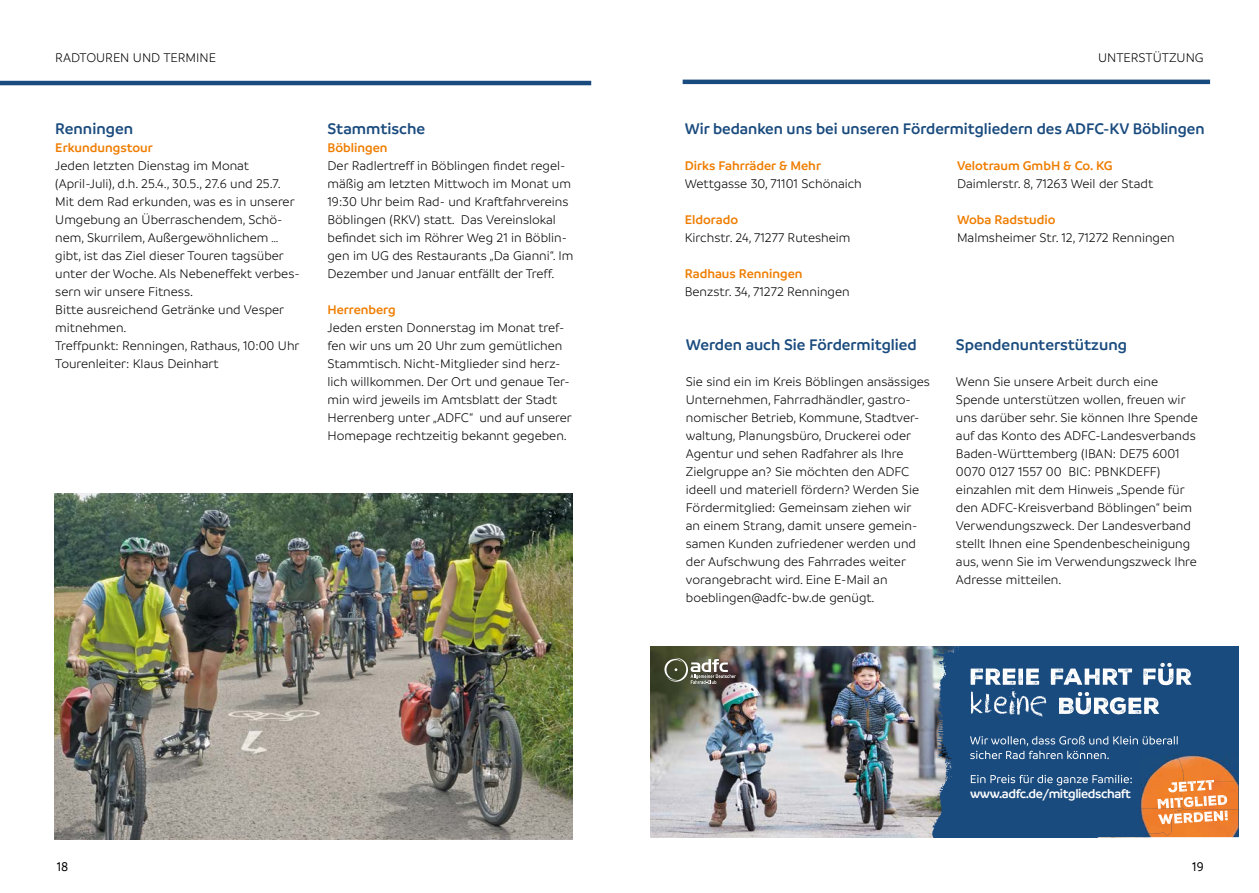
<style>
.page{position:relative;width:1259px;height:893px;background:#fff}
.page>*{position:absolute;margin:0;border:0;box-sizing:border-box;transform-origin:0 0}
.Text_9pt_k{font:600 16.5px "Branding";color:#1a4b7e}
.Text_9pt_orange_semi{font:600 16.5px "Branding";color:#1a4b7e}
.Text_9pt_orange_semi-2{font:300 13.5px/18px "Branding";color:#000}
.Text_9pt_k-2{font:300 13.5px/18px "Branding";color:#000}
.Text_9pt_k-3{font:600 13.5px "Branding";color:#ef7d00}
.t1{font:600 13.5px "Branding";letter-spacing:-.03em;color:#fff}
.t2{font:500 13.5px "Branding";color:#000}
.s1{font-weight:600;color:#ef7d00}
</style>
<div class="page">
<hr style="left:0;top:81px;width:591px;height:4px;background:#1a4b7e">
<hr style="left:682px;top:80px;width:528px;height:4px;background:#1a4b7e">
<img style="left:650px;top:646px;width:282px;height:191px">
<div style="left:1053px;top:646px;width:185px;height:191px;background:#1a4b7e"></div>
<svg style="left:932px;top:646px;width:238px;height:191px;fill:#1a4b7e"></svg>
<svg style="left:938px;top:720px;width:3px;height:5px"></svg>
<svg style="left:938px;top:686px;width:3px;height:19px"></svg>
<svg style="left:936px;top:780px;width:10px;height:22px"></svg>
<svg style="left:937px;top:745px;width:10px;height:22px"></svg>
<svg style="left:938px;top:646px;width:18px;height:33px"></svg>
<svg style="left:664px;top:658px;width:72px;height:26px;background:#747264"></svg>
<img style="left:1183px;top:755px;width:55px;height:27px">
<img style="left:1228px;top:782px;width:10px;height:27px">
<img style="left:1139px;top:809px;width:99px;height:28px">
<img style="left:1139px;top:756px;width:44px;height:79px">
<svg style="left:650px;top:646px;width:3px;height:4px"></svg>
<svg style="left:1157px;top:779px;width:71px;height:45px;background:#f2a66e"></svg>
<svg style="left:970px;top:663px;width:221px;height:53px"></svg>
<svg style="left:970px;top:736px;width:211px;height:23px"></svg>
<svg style="left:970px;top:775px;width:162px;height:12px"></svg>
<img style="left:54px;top:494px;width:518px;height:345px">
<div style="left:970px;top:787px;width:169px;height:27px;background:#1a4b7e"></div>
<p class="Text_9pt_orange_semi-2" style="left:55px;top:49px;width:162px">RADTOUREN UND TERMINE</p>
<p class="Text_9pt_orange_semi-2" style="left:1098px;top:49px;width:107px">UNTERSTÜTZUNG</p>
<p class="Text_9pt_k" style="left:55px;top:119px;width:79px">Renningen</p>
<p class="Text_9pt_k-3" style="left:55px;top:140px;width:99px">Erkundungstour</p>
<p class="Text_9pt_k-2" style="left:55px;top:157px;width:227px">Jeden letzten Dienstag im Monat (April-Juli), d.h. 25.4., 30.5., 27.6 und 25.7.</p>
<p class="Text_9pt_k-2" style="left:55px;top:193px;width:246px">Mit dem Rad erkunden, was es in unserer Umgebung an Überraschendem, Schö&shy;nem, Skurrilem, Außergewöhnlichem … gibt, ist das Ziel dieser Touren tagsüber unter der Woche. Als Nebeneffekt verbes&shy;sern wir unsere Fitness.</p>
<p class="Text_9pt_k-2" style="left:55px;top:301px;width:230px">Bitte ausreichend Getränke und Vesper mitnehmen.</p>
<p class="Text_9pt_k-2" style="left:55px;top:337px;width:246px">Treffpunkt: Renningen, Rathaus, 10:00 Uhr</p>
<p class="Text_9pt_k-2" style="left:55px;top:355px;width:165px">Tourenleiter: Klaus Deinhart</p>
<p class="Text_9pt_k" style="left:327px;top:119px;width:99px">Stammtische</p>
<p class="Text_9pt_k-3" style="left:327px;top:140px;width:62px">Böblingen</p>
<p class="Text_9pt_k-2" style="left:327px;top:157px;width:247px">Der Radlertreff in Böblingen findet regel&shy;mäßig am letzten Mittwoch im Monat um 19:30 Uhr beim Rad- und Kraftfahrvereins Böblingen (RKV) statt. Das Vereinslokal befindet sich im Röhrer Weg 21 in Böblin&shy;gen im UG des Restaurants „Da Gianni“. Im Dezember und Januar entfällt der Treff.</p>
<p class="Text_9pt_k-3" style="left:327px;top:302px;width:70px">Herrenberg</p>
<p class="Text_9pt_k-2" style="left:327px;top:319px;width:246px">Jeden ersten Donnerstag im Monat tref&shy;fen wir uns um 20 Uhr zum gemütlichen Stammtisch. Nicht-Mitglieder sind herz&shy;lich willkommen. Der Ort und genaue Ter&shy;min wird jeweils im Amtsblatt der Stadt Herrenberg unter „ADFC“ und auf unserer Homepage rechtzeitig bekannt gegeben.</p>
<p class="Text_9pt_orange_semi" style="left:685px;top:119px;width:521px">Wir bedanken uns bei unseren Fördermitgliedern des ADFC-KV Böblingen</p>
<p class="Text_9pt_orange_semi-2" style="left:685px;top:157px;width:179px"><span class="s1">Dirks Fahrräder &amp; Mehr<br></span>Wettgasse 30, 71101 Schönaich</p>
<p class="Text_9pt_orange_semi-2" style="left:685px;top:211px;width:167px"><span class="s1">Eldorado<br></span>Kirchstr. 24, 71277 Rutesheim</p>
<p class="Text_9pt_orange_semi-2" style="left:685px;top:265px;width:166px"><span class="s1">Radhaus Renningen<br></span>Benzstr. 34, 71272 Renningen</p>
<p class="Text_9pt_k" style="left:686px;top:335px;width:232px">Werden auch Sie Fördermitglied</p>
<p class="Text_9pt_orange_semi-2" style="left:686px;top:373px;width:246px">Sie sind ein im Kreis Böblingen ansässiges Unternehmen, Fahrradhändler, gastro&shy;nomischer Betrieb, Kommune, Stadtver&shy;waltung, Planungsbüro, Druckerei oder Agentur und sehen Radfahrer als Ihre Zielgruppe an? Sie möchten den ADFC ideell und materiell fördern? Werden Sie Fördermitglied: Gemeinsam ziehen wir<br>an einem Strang, damit unsere gemein&shy;samen Kunden zufriedener werden und der Aufschwung des Fahrrades weiter vorangebracht wird. Eine E-Mail an boeblingen@adfc-bw.de genügt.</p>
<p class="Text_9pt_orange_semi-2" style="left:957px;top:157px;width:198px"><span class="s1">Velotraum GmbH &amp; Co. KG<br></span>Daimlerstr. 8, 71263 Weil der Stadt</p>
<p class="Text_9pt_orange_semi-2" style="left:957px;top:211px;width:219px"><span class="s1">Woba Radstudio<br></span>Malmsheimer Str. 12, 71272 Renningen</p>
<p class="Text_9pt_k" style="left:956px;top:335px;width:172px">Spendenunterstützung</p>
<p class="Text_9pt_orange_semi-2" style="left:956px;top:373px;width:243px">Wenn Sie unsere Arbeit durch eine Spende unterstützen wollen, freuen wir uns darüber sehr. Sie können Ihre Spende auf das Konto des ADFC-Landesverbands Baden-Württemberg (IBAN: DE75 6001<br>0070 0127 1557 00 BIC: PBNKDEFF) einzahlen mit dem Hinweis „Spende für den ADFC-Kreisverband Böblingen“ beim Verwendungszweck. Der Landesverband stellt Ihnen eine Spendenbescheinigung aus, wenn Sie im Verwendungszweck Ihre Adresse mitteilen.</p>
<p class="t1" style="left:970px;top:786px;width:162px">www.adfc.de/mitgliedschaft</p>
<p class="t2" style="left:57px;top:860px;width:13px">18</p>
<p class="t2" style="left:1192px;top:860px;width:13px">19</p>
</div>
